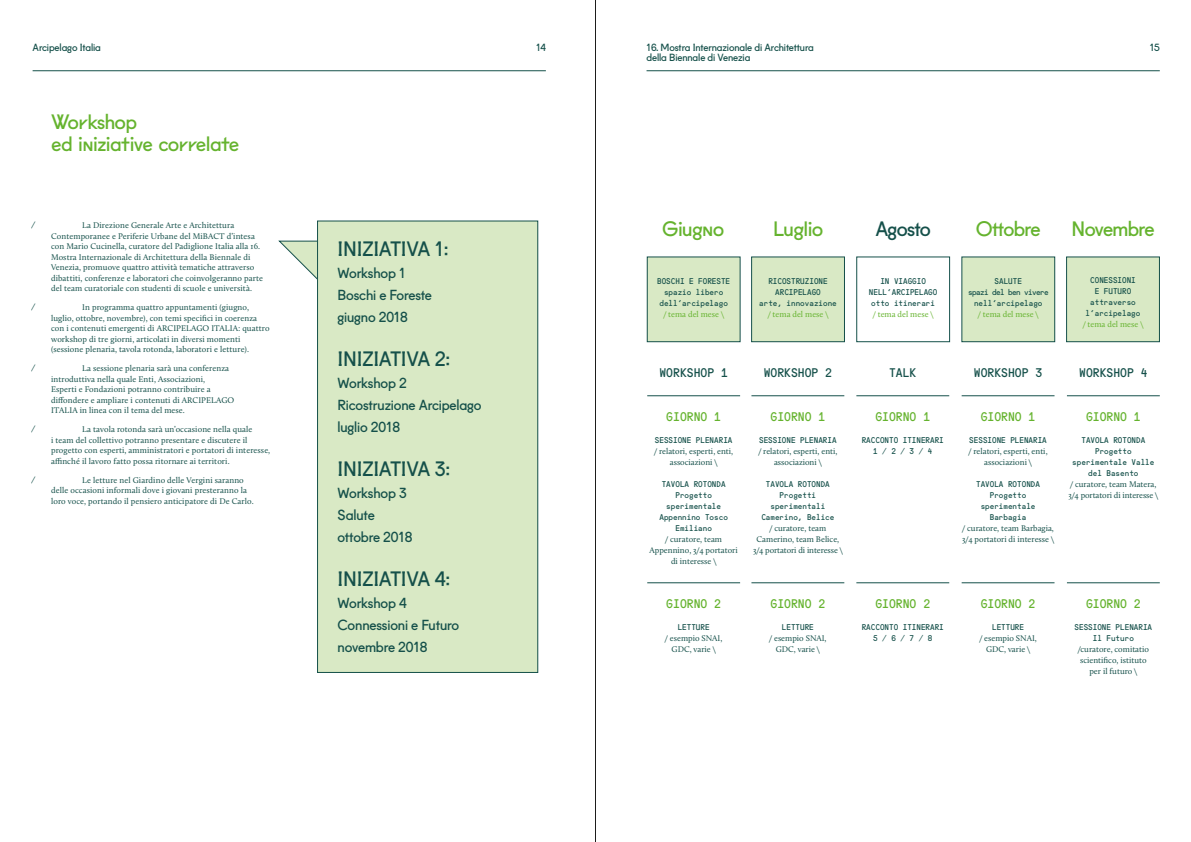
<style>
.page{position:relative;width:1191px;height:842px;background:#fff}
.page>*{position:absolute;margin:0;border:0;box-sizing:border-box;transform-origin:0 0}
.t1{font:20px "Fugue";letter-spacing:-.01em;color:#15504a}
.t2{font:20px/22px "Fugue Tails";letter-spacing:-.03em;color:#65b32e}
.t3{font:20px "Fugue";letter-spacing:-.03em;color:#65b32e}
.t4{font:14px/22px "Fugue";letter-spacing:-.01em;color:#15504a}
.t5{font:12px "Fugue Mono";color:#65b32e}
.t6{font:12px "Fugue Mono";color:#15504a}
.t7{font:10px/10px "Fugue";letter-spacing:-.01em;color:#15504a}
.t8{font:8.5px/10.5px "Calluna";letter-spacing:.01em;color:#15504a;text-align:center}
.t9{font:8.5px "Calluna";color:#65b32e}
.t10{font:8.5px/11px "Calluna";letter-spacing:-.01em;color:#15504a}
.t11{font:8.5px "Fugue";color:#15504a}
.t12{font:8px/11px "Fugue Mono";color:#15504a;text-align:center}
.s1{font-family:"Fugue"}
.s2{font-family:"Calluna"}
</style>
<div class="page">
<hr style="left:33px;top:71px;width:513px;height:1px;background:#15504a">
<hr style="left:646px;top:71px;width:513px;height:1px;background:#15504a">
<svg style="left:279px;top:241px;width:38px;height:39px"></svg>
<div style="left:317px;top:221px;width:221px;height:451px;background:#d9e9c5"></div>
<div style="left:317px;top:221px;width:221px;height:452px;border:1px solid #15504a"></div>
<div style="left:647px;top:257px;width:93px;height:85px;background:#d9e9c5"></div>
<div style="left:647px;top:257px;width:93px;height:85px;border:1px solid #15504a"></div>
<div style="left:751px;top:257px;width:93px;height:85px;background:#d9e9c5"></div>
<div style="left:751px;top:257px;width:93px;height:85px;border:1px solid #15504a"></div>
<div style="left:856px;top:257px;width:93px;height:85px;border:1px solid #15504a"></div>
<div style="left:962px;top:257px;width:92px;height:85px;background:#d9e9c5"></div>
<div style="left:1066px;top:257px;width:93px;height:85px;background:#d9e9c5"></div>
<div style="left:1066px;top:257px;width:93px;height:85px;border:1px solid #15504a"></div>
<hr style="left:647px;top:396px;width:93px;height:1px;background:#15504a">
<hr style="left:647px;top:583px;width:93px;height:1px;background:#15504a">
<hr style="left:1067px;top:396px;width:92px;height:1px;background:#15504a">
<hr style="left:1067px;top:583px;width:92px;height:1px;background:#15504a">
<hr style="left:961px;top:396px;width:93px;height:1px;background:#15504a">
<hr style="left:961px;top:583px;width:93px;height:1px;background:#15504a">
<hr style="left:856px;top:396px;width:93px;height:1px;background:#15504a">
<hr style="left:856px;top:583px;width:93px;height:1px;background:#15504a">
<hr style="left:751px;top:396px;width:93px;height:1px;background:#15504a">
<hr style="left:751px;top:583px;width:93px;height:1px;background:#15504a">
<hr style="left:595px;top:0;width:1px;height:842px;background:#1d1d1b">
<p class="t7" style="left:33px;top:41px;width:70px">Arcipelago Italia</p>
<p class="t7" style="left:646px;top:41px;width:169px">16. Mostra Internazionale di Architettura della Biennale di Venezia</p>
<p class="t7" style="left:536px;top:41px;width:11px">14</p>
<p class="t7" style="left:1149px;top:41px;width:11px">15</p>
<h1 class="t2" style="left:51px;top:109px;width:190px">Work<span class="s1">sh</span>op<br>ed iniziative correlate</h1>
<p class="t11" style="left:31px;top:218px;width:13px">/<span class="s2">/</span></p>
<p class="t8" style="left:51px;top:220px;width:213px;text-align:left;text-indent:31px">La Direzione Generale Arte e Architettura Contemporanee e Periferie Urbane del MiBACT d’intesa con Mario Cucinella, curatore del Padiglione Italia alla 16.<br>Mostra Internazionale di Architettura della Biennale di Venezia, promuove quattro attività tematiche attraverso dibattiti, conferenze e laboratori che coinvolgeranno parte del team curatoriale con studenti di scuole e università.</p>
<p class="t11" style="left:31px;top:300px;width:13px">/<span class="s2">/</span></p>
<p class="t8" style="left:51px;top:302px;width:220px;text-align:left;text-indent:31px">In programma quattro appuntamenti (giugno, luglio, ottobre, novembre), con temi specifici in coerenza con i contenuti emergenti di ARCIPELAGO ITALIA: quattro workshop di tre giorni, articolati in diversi momenti (sessione plenaria, tavola rotonda, laboratori e letture).</p>
<p class="t11" style="left:31px;top:361px;width:13px">/<span class="s2">/</span></p>
<p class="t8" style="left:51px;top:363px;width:185px;text-align:left;text-indent:31px">La sessione plenaria sarà una conferenza introduttiva nella quale Enti, Associazioni,<br>Esperti e Fondazioni potranno contribuire a diffondere e ampliare i contenuti di ARCIPELAGO ITALIA in linea con il tema del mese.</p>
<p class="t11" style="left:31px;top:422px;width:13px">/<span class="s2">/</span></p>
<p class="t8" style="left:51px;top:424px;width:221px;text-align:left;text-indent:31px">La tavola rotonda sarà un’occasione nella quale<br>i team del collettivo potranno presentare e discutere il progetto con esperti, amministratori e portatori di interesse, affinché il lavoro fatto possa ritornare ai territori.</p>
<p class="t11" style="left:31px;top:473px;width:13px">/<span class="s2">/</span></p>
<p class="t8" style="left:51px;top:474px;width:204px;text-align:left;text-indent:31px">Le letture nel Giardino delle Vergini saranno delle occasioni informali dove i giovani presteranno la loro voce, portando il pensiero anticipatore di De Carlo.</p>
<h1 class="t1" style="left:337px;top:233px;width:112px">INIZIATIVA 1:</h1>
<h2 class="t4" style="left:337px;top:261px;width:96px">Workshop 1<br>Boschi e Foreste giugno 2018</h2>
<h1 class="t1" style="left:337px;top:343px;width:114px">INIZIATIVA 2:</h1>
<h2 class="t4" style="left:337px;top:371px;width:146px">Workshop 2<br>Ricostruzione Arcipelago luglio 2018</h2>
<h1 class="t1" style="left:337px;top:453px;width:114px">INIZIATIVA 3:</h1>
<h2 class="t4" style="left:337px;top:481px;width:76px">Workshop 3<br>Salute ottobre 2018</h2>
<h1 class="t1" style="left:337px;top:563px;width:114px">INIZIATIVA 4:</h1>
<h2 class="t4" style="left:337px;top:591px;width:123px">Workshop 4<br>Connessioni e Futuro novembre 2018</h2>
<h1 class="t2" style="left:662px;top:216px;width:64px">Gi<span class="s1">u</span>gno</h1>
<h1 class="t2" style="left:773px;top:216px;width:52px">L<span class="s1">u</span>glio</h1>
<h1 class="t1" style="left:875px;top:213px;width:57px">Agosto</h1>
<h1 class="t3" style="left:975px;top:213px;width:66px">Ottobre</h1>
<h1 class="t3" style="left:1071px;top:213px;width:84px">Novembre</h1>
<p class="t12" style="left:657px;top:275px;width:74px">BOSCHI E FORESTE spazio libero dell’arcipelago</p>
<p class="t9" style="left:663px;top:309px;width:62px">/ tema del mese \</p>
<p class="t12" style="left:1085px;top:274px;width:56px">CONESSIONI<br>E FUTURO attraverso l’arcipelago</p>
<p class="t9" style="left:1082px;top:319px;width:62px">/ tema del mese \</p>
<p class="t12" style="left:759px;top:275px;width:79px">RICOSTRUZIONE<br>ARCIPELAGO<br>arte, innovazione</p>
<p class="t9" style="left:767px;top:309px;width:62px">/ tema del mese \</p>
<p class="t12" style="left:869px;top:275px;width:70px">IN VIAGGIO<br>NELL’ARCIPELAGO otto itinerari</p>
<p class="t9" style="left:873px;top:309px;width:62px">/ tema del mese \</p>
<p class="t12" style="left:968px;top:275px;width:82px">SALUTE<br>spazi del ben vivere nell’arcipelago</p>
<p class="t9" style="left:978px;top:309px;width:62px">/ tema del mese \</p>
<h3 class="t6" style="left:659px;top:363px;width:70px">WORKSHOP 1</h3>
<h3 class="t5" style="left:666px;top:407px;width:56px">GIORNO 1</h3>
<p class="t12" style="left:655px;top:434px;width:79px">SESSIONE PLENARIA</p>
<p class="t8" style="left:654px;top:446px;width:81px;line-height:11px">/ relatori, esperti, enti, associazioni \</p>
<p class="t12" style="left:659px;top:478px;width:70px">TAVOLA ROTONDA<br>Progetto sperimentale<br>Appennino Tosco<br>Emiliano</p>
<p class="t8" style="left:649px;top:534px;width:90px;line-height:11px">/ curatore, team<br>Appennino, 3/4 portatori di interesse \</p>
<h3 class="t5" style="left:666px;top:594px;width:56px">GIORNO 2</h3>
<p class="t12" style="left:677px;top:621px;width:33px">LETTURE</p>
<p class="t8" style="left:665px;top:633px;width:59px;line-height:11px">/ esempio SNAI,<br>GDC, varie \</p>
<h3 class="t6" style="left:763px;top:363px;width:70px">WORKSHOP 2</h3>
<h3 class="t5" style="left:770px;top:407px;width:56px">GIORNO 1</h3>
<p class="t12" style="left:759px;top:434px;width:79px">SESSIONE PLENARIA</p>
<p class="t8" style="left:758px;top:446px;width:81px;line-height:11px">/ relatori, esperti, enti, associazioni \</p>
<p class="t12" style="left:761px;top:478px;width:74px">TAVOLA ROTONDA<br>Progetti sperimentali<br>Camerino, Belice</p>
<p class="t8" style="left:753px;top:523px;width:91px;line-height:11px">/ curatore, team<br>Camerino, team Belice,<br>3/4 portatori di interesse \</p>
<h3 class="t5" style="left:770px;top:594px;width:56px">GIORNO 2</h3>
<p class="t12" style="left:782px;top:621px;width:33px">LETTURE</p>
<p class="t8" style="left:769px;top:633px;width:59px;line-height:11px">/ esempio SNAI,<br>GDC, varie \</p>
<h3 class="t6" style="left:889px;top:363px;width:29px">TALK</h3>
<h3 class="t5" style="left:875px;top:407px;width:56px">GIORNO 1</h3>
<p class="t12" style="left:861px;top:434px;width:84px">RACCONTO ITINERARI<br>1 / 2 / 3 / 4</p>
<h3 class="t6" style="left:974px;top:363px;width:70px">WORKSHOP 3</h3>
<h3 class="t5" style="left:980px;top:407px;width:56px">GIORNO 1</h3>
<p class="t12" style="left:969px;top:434px;width:79px">SESSIONE PLENARIA</p>
<p class="t8" style="left:968px;top:446px;width:81px;line-height:11px">/ relatori, esperti, enti, associazioni \</p>
<p class="t12" style="left:976px;top:478px;width:65px">TAVOLA ROTONDA<br>Progetto sperimentale<br>Barbagia</p>
<p class="t8" style="left:962px;top:523px;width:93px;line-height:11px;text-align:left">/ curatore, team Barbagia,<br>3/4 portatori di interesse \</p>
<h3 class="t6" style="left:1079px;top:363px;width:70px">WORKSHOP 4</h3>
<h3 class="t5" style="left:1086px;top:407px;width:56px">GIORNO 1</h3>
<p class="t12" style="left:1072px;top:434px;width:84px">TAVOLA ROTONDA<br>Progetto sperimentale Valle del Basento</p>
<p class="t10" style="left:1068px;top:479px;width:91px">/ curatore, team Matera,<br>3/4 portatori di interesse \</p>
<h3 class="t5" style="left:875px;top:594px;width:56px">GIORNO 2</h3>
<p class="t12" style="left:861px;top:621px;width:84px">RACCONTO ITINERARI<br>5 / 6 / 7 / 8</p>
<h3 class="t5" style="left:980px;top:594px;width:56px">GIORNO 2</h3>
<p class="t12" style="left:992px;top:621px;width:33px">LETTURE</p>
<p class="t8" style="left:979px;top:633px;width:59px;line-height:11px">/ esempio SNAI,<br>GDC, varie \</p>
<h3 class="t5" style="left:1086px;top:594px;width:56px">GIORNO 2</h3>
<p class="t12" style="left:1074px;top:621px;width:79px">SESSIONE PLENARIA<br>Il Futuro</p>
<p class="t8" style="left:1077px;top:644px;width:73px;line-height:11px">/curatore, comitatio scientifico, istituto per il futuro \</p>
</div>
